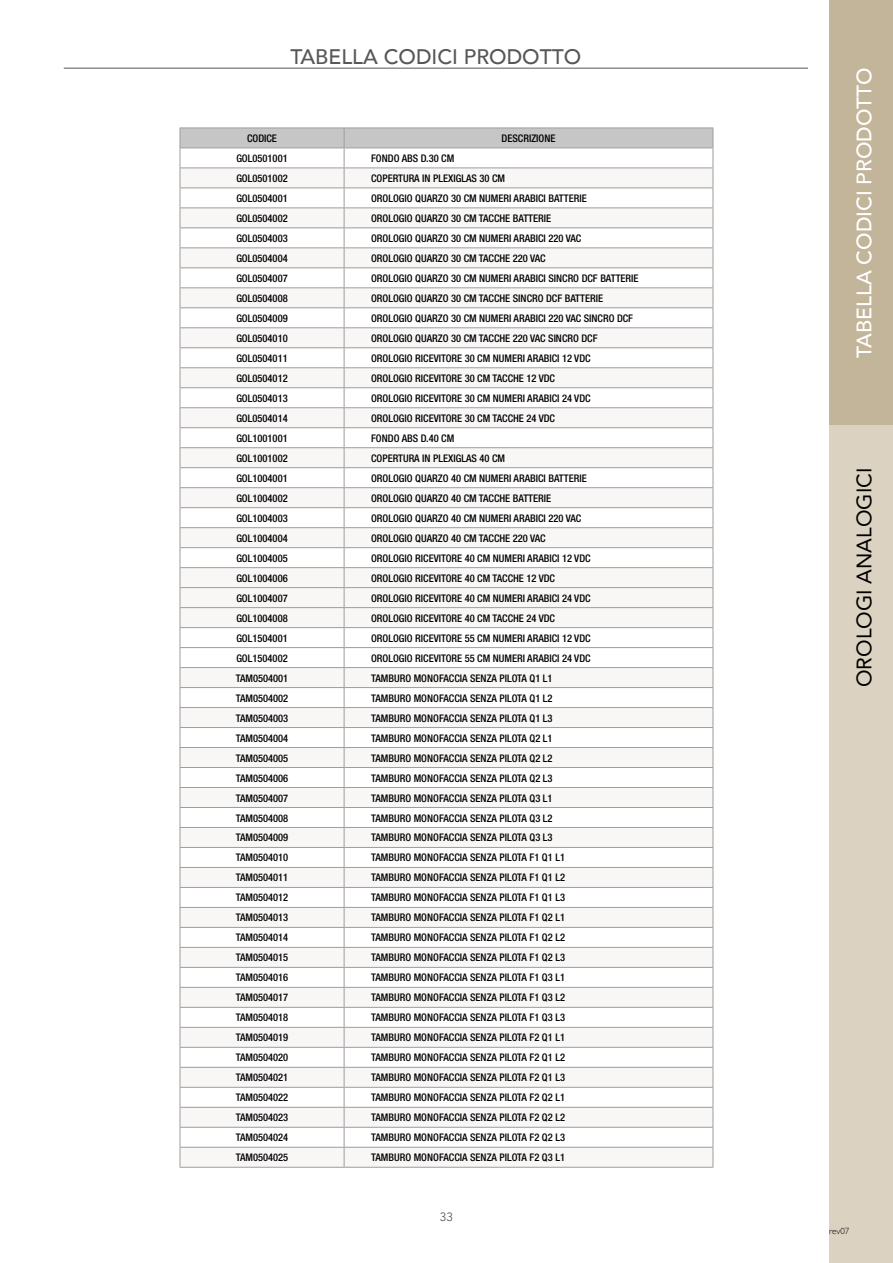
<style>
.page{position:relative;width:893px;height:1263px;background:#fff}
.page>*{position:absolute;margin:0;border:0;box-sizing:border-box;transform-origin:0 0}
.t1{font:500 21px "Avenir";color:#fff}
.t2{font:500 21px "Avenir";color:#575756}
.t3{font:21px "Avenir";color:#000}
.t4{font:12px "Avenir";color:#575756}
.t5{font:500 condensed 10.5px "Helvetica Neue";color:#000}
.t6{font:300 9px "Gill Sans";color:#000}
</style>
<div class="page">
<div style="left:829px;top:374px;width:64px;height:889px;background:#dbd2c2"></div>
<div style="left:829px;top:0;width:64px;height:425px;background:#c2b59a"></div>
<svg style="left:180px;top:128px;width:534px;height:1039px"></svg>
<hr style="left:180px;top:1167px;width:164px;height:1px;background:#9d9d9c">
<hr style="left:344px;top:1167px;width:369px;height:1px;background:#9d9d9c">
<hr style="left:64px;top:68px;width:744px;height:1px;background:#575756">
<h1 class="t2" style="left:290px;top:38px;width:292px">TABELLA CODICI PRODOTTO</h1>
<p class="t5" style="left:247px;top:132px;width:31px">CODICE</p>
<p class="t5" style="left:502px;top:132px;width:55px">DESCRIZIONE</p>
<p class="t5" style="left:236px;top:152px;width:53px">GOL0501001</p>
<p class="t5" style="left:371px;top:152px;width:85px">FONDO ABS D.30 CM</p>
<p class="t5" style="left:236px;top:172px;width:53px">GOL0501002</p>
<p class="t5" style="left:371px;top:172px;width:135px">COPERTURA IN PLEXIGLAS 30 CM</p>
<p class="t5" style="left:236px;top:192px;width:53px">GOL0504001</p>
<p class="t5" style="left:371px;top:192px;width:217px">OROLOGIO QUARZO 30 CM NUMERI ARABICI BATTERIE</p>
<p class="t5" style="left:236px;top:212px;width:53px">GOL0504002</p>
<p class="t5" style="left:371px;top:212px;width:182px">OROLOGIO QUARZO 30 CM TACCHE BATTERIE</p>
<p class="t5" style="left:236px;top:232px;width:53px">GOL0504003</p>
<p class="t5" style="left:371px;top:232px;width:212px">OROLOGIO QUARZO 30 CM NUMERI ARABICI 220 VAC</p>
<p class="t5" style="left:236px;top:252px;width:53px">GOL0504004</p>
<p class="t5" style="left:371px;top:252px;width:176px">OROLOGIO QUARZO 30 CM TACCHE 220 VAC</p>
<p class="t5" style="left:236px;top:272px;width:53px">GOL0504007</p>
<p class="t5" style="left:371px;top:272px;width:269px">OROLOGIO QUARZO 30 CM NUMERI ARABICI SINCRO DCF BATTERIE</p>
<p class="t5" style="left:236px;top:292px;width:53px">GOL0504008</p>
<p class="t5" style="left:371px;top:292px;width:233px">OROLOGIO QUARZO 30 CM TACCHE SINCRO DCF BATTERIE</p>
<p class="t5" style="left:236px;top:312px;width:53px">GOL0504009</p>
<p class="t5" style="left:371px;top:312px;width:264px">OROLOGIO QUARZO 30 CM NUMERI ARABICI 220 VAC SINCRO DCF</p>
<p class="t5" style="left:236px;top:332px;width:53px">GOL0504010</p>
<p class="t5" style="left:371px;top:332px;width:228px">OROLOGIO QUARZO 30 CM TACCHE 220 VAC SINCRO DCF</p>
<p class="t5" style="left:236px;top:352px;width:53px">GOL0504011</p>
<p class="t5" style="left:371px;top:352px;width:221px">OROLOGIO RICEVITORE 30 CM NUMERI ARABICI 12 VDC</p>
<p class="t5" style="left:236px;top:372px;width:53px">GOL0504012</p>
<p class="t5" style="left:371px;top:372px;width:185px">OROLOGIO RICEVITORE 30 CM TACCHE 12 VDC</p>
<p class="t5" style="left:236px;top:392px;width:53px">GOL0504013</p>
<p class="t5" style="left:371px;top:392px;width:221px">OROLOGIO RICEVITORE 30 CM NUMERI ARABICI 24 VDC</p>
<p class="t5" style="left:236px;top:412px;width:53px">GOL0504014</p>
<p class="t5" style="left:371px;top:412px;width:185px">OROLOGIO RICEVITORE 30 CM TACCHE 24 VDC</p>
<p class="t5" style="left:236px;top:432px;width:53px">GOL1001001</p>
<p class="t5" style="left:371px;top:432px;width:85px">FONDO ABS D.40 CM</p>
<p class="t5" style="left:236px;top:452px;width:53px">GOL1001002</p>
<p class="t5" style="left:371px;top:452px;width:135px">COPERTURA IN PLEXIGLAS 40 CM</p>
<p class="t5" style="left:236px;top:472px;width:53px">GOL1004001</p>
<p class="t5" style="left:371px;top:472px;width:217px">OROLOGIO QUARZO 40 CM NUMERI ARABICI BATTERIE</p>
<p class="t5" style="left:236px;top:492px;width:53px">GOL1004002</p>
<p class="t5" style="left:371px;top:492px;width:182px">OROLOGIO QUARZO 40 CM TACCHE BATTERIE</p>
<p class="t5" style="left:236px;top:512px;width:53px">GOL1004003</p>
<p class="t5" style="left:371px;top:512px;width:212px">OROLOGIO QUARZO 40 CM NUMERI ARABICI 220 VAC</p>
<p class="t5" style="left:236px;top:532px;width:53px">GOL1004004</p>
<p class="t5" style="left:371px;top:532px;width:176px">OROLOGIO QUARZO 40 CM TACCHE 220 VAC</p>
<p class="t5" style="left:236px;top:552px;width:53px">GOL1004005</p>
<p class="t5" style="left:371px;top:552px;width:221px">OROLOGIO RICEVITORE 40 CM NUMERI ARABICI 12 VDC</p>
<p class="t5" style="left:236px;top:572px;width:53px">GOL1004006</p>
<p class="t5" style="left:371px;top:572px;width:185px">OROLOGIO RICEVITORE 40 CM TACCHE 12 VDC</p>
<p class="t5" style="left:236px;top:592px;width:53px">GOL1004007</p>
<p class="t5" style="left:371px;top:592px;width:221px">OROLOGIO RICEVITORE 40 CM NUMERI ARABICI 24 VDC</p>
<p class="t5" style="left:236px;top:612px;width:53px">GOL1004008</p>
<p class="t5" style="left:371px;top:612px;width:185px">OROLOGIO RICEVITORE 40 CM TACCHE 24 VDC</p>
<p class="t5" style="left:236px;top:632px;width:53px">GOL1504001</p>
<p class="t5" style="left:371px;top:632px;width:221px">OROLOGIO RICEVITORE 55 CM NUMERI ARABICI 12 VDC</p>
<p class="t5" style="left:236px;top:652px;width:53px">GOL1504002</p>
<p class="t5" style="left:371px;top:652px;width:221px">OROLOGIO RICEVITORE 55 CM NUMERI ARABICI 24 VDC</p>
<p class="t5" style="left:236px;top:672px;width:54px">TAM0504001</p>
<p class="t5" style="left:371px;top:672px;width:183px">TAMBURO MONOFACCIA SENZA PILOTA Q1 L1</p>
<p class="t5" style="left:236px;top:692px;width:54px">TAM0504002</p>
<p class="t5" style="left:371px;top:692px;width:183px">TAMBURO MONOFACCIA SENZA PILOTA Q1 L2</p>
<p class="t5" style="left:236px;top:712px;width:54px">TAM0504003</p>
<p class="t5" style="left:371px;top:712px;width:183px">TAMBURO MONOFACCIA SENZA PILOTA Q1 L3</p>
<p class="t5" style="left:236px;top:731px;width:54px">TAM0504004</p>
<p class="t5" style="left:371px;top:731px;width:183px">TAMBURO MONOFACCIA SENZA PILOTA Q2 L1</p>
<p class="t5" style="left:236px;top:751px;width:54px">TAM0504005</p>
<p class="t5" style="left:371px;top:751px;width:183px">TAMBURO MONOFACCIA SENZA PILOTA Q2 L2</p>
<p class="t5" style="left:236px;top:771px;width:54px">TAM0504006</p>
<p class="t5" style="left:371px;top:771px;width:183px">TAMBURO MONOFACCIA SENZA PILOTA Q2 L3</p>
<p class="t5" style="left:236px;top:791px;width:54px">TAM0504007</p>
<p class="t5" style="left:371px;top:791px;width:183px">TAMBURO MONOFACCIA SENZA PILOTA Q3 L1</p>
<p class="t5" style="left:236px;top:811px;width:54px">TAM0504008</p>
<p class="t5" style="left:371px;top:811px;width:183px">TAMBURO MONOFACCIA SENZA PILOTA Q3 L2</p>
<p class="t5" style="left:236px;top:831px;width:54px">TAM0504009</p>
<p class="t5" style="left:371px;top:831px;width:183px">TAMBURO MONOFACCIA SENZA PILOTA Q3 L3</p>
<p class="t5" style="left:236px;top:851px;width:54px">TAM0504010</p>
<p class="t5" style="left:371px;top:851px;width:195px">TAMBURO MONOFACCIA SENZA PILOTA F1 Q1 L1</p>
<p class="t5" style="left:236px;top:871px;width:54px">TAM0504011</p>
<p class="t5" style="left:371px;top:871px;width:195px">TAMBURO MONOFACCIA SENZA PILOTA F1 Q1 L2</p>
<p class="t5" style="left:236px;top:891px;width:54px">TAM0504012</p>
<p class="t5" style="left:371px;top:891px;width:195px">TAMBURO MONOFACCIA SENZA PILOTA F1 Q1 L3</p>
<p class="t5" style="left:236px;top:911px;width:54px">TAM0504013</p>
<p class="t5" style="left:371px;top:911px;width:195px">TAMBURO MONOFACCIA SENZA PILOTA F1 Q2 L1</p>
<p class="t5" style="left:236px;top:931px;width:54px">TAM0504014</p>
<p class="t5" style="left:371px;top:931px;width:195px">TAMBURO MONOFACCIA SENZA PILOTA F1 Q2 L2</p>
<p class="t5" style="left:236px;top:951px;width:54px">TAM0504015</p>
<p class="t5" style="left:371px;top:951px;width:195px">TAMBURO MONOFACCIA SENZA PILOTA F1 Q2 L3</p>
<p class="t5" style="left:236px;top:971px;width:54px">TAM0504016</p>
<p class="t5" style="left:371px;top:971px;width:195px">TAMBURO MONOFACCIA SENZA PILOTA F1 Q3 L1</p>
<p class="t5" style="left:236px;top:991px;width:54px">TAM0504017</p>
<p class="t5" style="left:371px;top:991px;width:195px">TAMBURO MONOFACCIA SENZA PILOTA F1 Q3 L2</p>
<p class="t5" style="left:236px;top:1011px;width:54px">TAM0504018</p>
<p class="t5" style="left:371px;top:1011px;width:195px">TAMBURO MONOFACCIA SENZA PILOTA F1 Q3 L3</p>
<p class="t5" style="left:236px;top:1031px;width:54px">TAM0504019</p>
<p class="t5" style="left:371px;top:1031px;width:195px">TAMBURO MONOFACCIA SENZA PILOTA F2 Q1 L1</p>
<p class="t5" style="left:236px;top:1051px;width:54px">TAM0504020</p>
<p class="t5" style="left:371px;top:1051px;width:195px">TAMBURO MONOFACCIA SENZA PILOTA F2 Q1 L2</p>
<p class="t5" style="left:236px;top:1071px;width:54px">TAM0504021</p>
<p class="t5" style="left:371px;top:1071px;width:195px">TAMBURO MONOFACCIA SENZA PILOTA F2 Q1 L3</p>
<p class="t5" style="left:236px;top:1091px;width:54px">TAM0504022</p>
<p class="t5" style="left:371px;top:1091px;width:195px">TAMBURO MONOFACCIA SENZA PILOTA F2 Q2 L1</p>
<p class="t5" style="left:236px;top:1111px;width:54px">TAM0504023</p>
<p class="t5" style="left:371px;top:1111px;width:195px">TAMBURO MONOFACCIA SENZA PILOTA F2 Q2 L2</p>
<p class="t5" style="left:236px;top:1131px;width:54px">TAM0504024</p>
<p class="t5" style="left:371px;top:1131px;width:195px">TAMBURO MONOFACCIA SENZA PILOTA F2 Q2 L3</p>
<p class="t5" style="left:236px;top:1151px;width:54px">TAM0504025</p>
<p class="t5" style="left:371px;top:1151px;width:195px">TAMBURO MONOFACCIA SENZA PILOTA F2 Q3 L1</p>
<p class="t4" style="left:440px;top:1210px;width:15px">33</p>
<h1 class="t1" style="left:846px;top:358px;width:292px;rotate:-90deg">TABELLA CODICI PRODOTTO</h1>
<h1 class="t3" style="left:847px;top:687px;width:221px;rotate:-90deg">OROLOGI ANALOGICI</h1>
<p class="t6" style="left:829px;top:1223px;width:22px">rev07</p>
</div>
